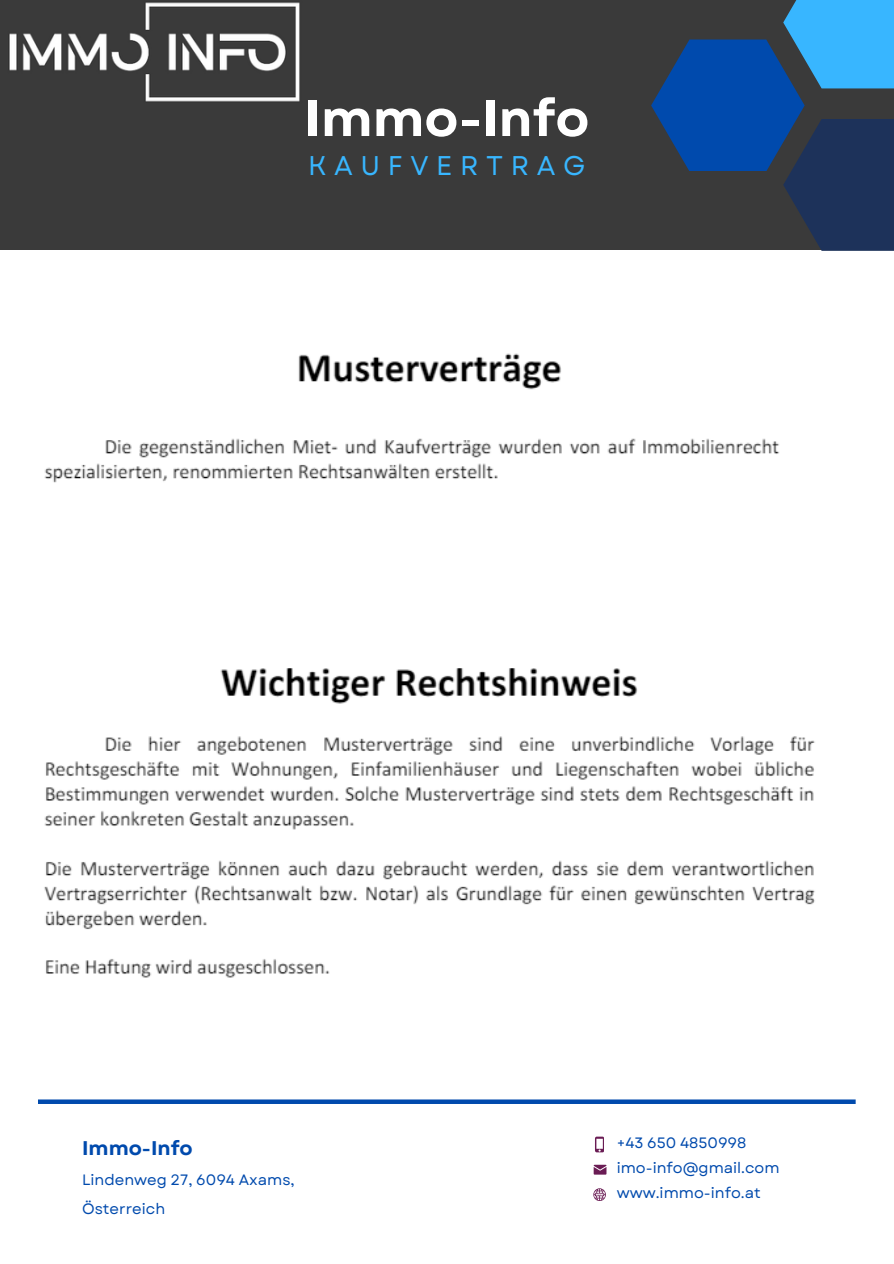
<style>
.page{position:relative;width:894px;height:1264px;background:#fff}
.page>*{position:absolute;margin:0;border:0;box-sizing:border-box;transform-origin:0 0}
.t1{font:700 51px "Garet";color:#fff}
.t2{font:27px "Garet";letter-spacing:.28em;color:#38b6ff}
.t3{font:700 19.8px "Garet";color:#004aad}
.t4{font:15px/29.2px "Garet";color:#004aad}
</style>
<div class="page">
<div style="left:0;top:0;width:893px;height:250px;background:#3a3a3a"></div>
<div style="left:783px;top:0;width:110px;height:88px;background:#38b6ff"></div>
<svg style="left:651px;top:39px;width:242px;height:212px"></svg>
<svg style="left:38px;top:1099px;width:817px;height:4px;background:#1e5fb6"></svg>
<svg style="left:595px;top:1136px;width:8px;height:16px"></svg>
<svg style="left:593px;top:1164px;width:13px;height:10px"></svg>
<svg style="left:593px;top:1188px;width:12px;height:12px"></svg>
<img style="left:9px;top:2px;width:291px;height:100px">
<img style="left:44px;top:353px;width:771px;height:625px">
<h2 class="t1" style="left:304px;top:81px;width:287px">Immo-Info</h2>
<h3 class="t2" style="left:308px;top:146px;width:279px">KAUFVERTRAG</h3>
<p class="t3" style="left:82px;top:1133px;width:112px">Immo-Info</p>
<p class="t4" style="left:82px;top:1164px;width:214px">Lindenweg 27, 6094 Axams,<br>Österreich</p>
<p class="t4" style="left:616px;top:1128px;width:131px">+43 650 4850998</p>
<p class="t4" style="left:616px;top:1153px;width:164px">imo-info@gmail.com</p>
<p class="t4" style="left:616px;top:1178px;width:145px">www.immo-info.at</p>
</div>
